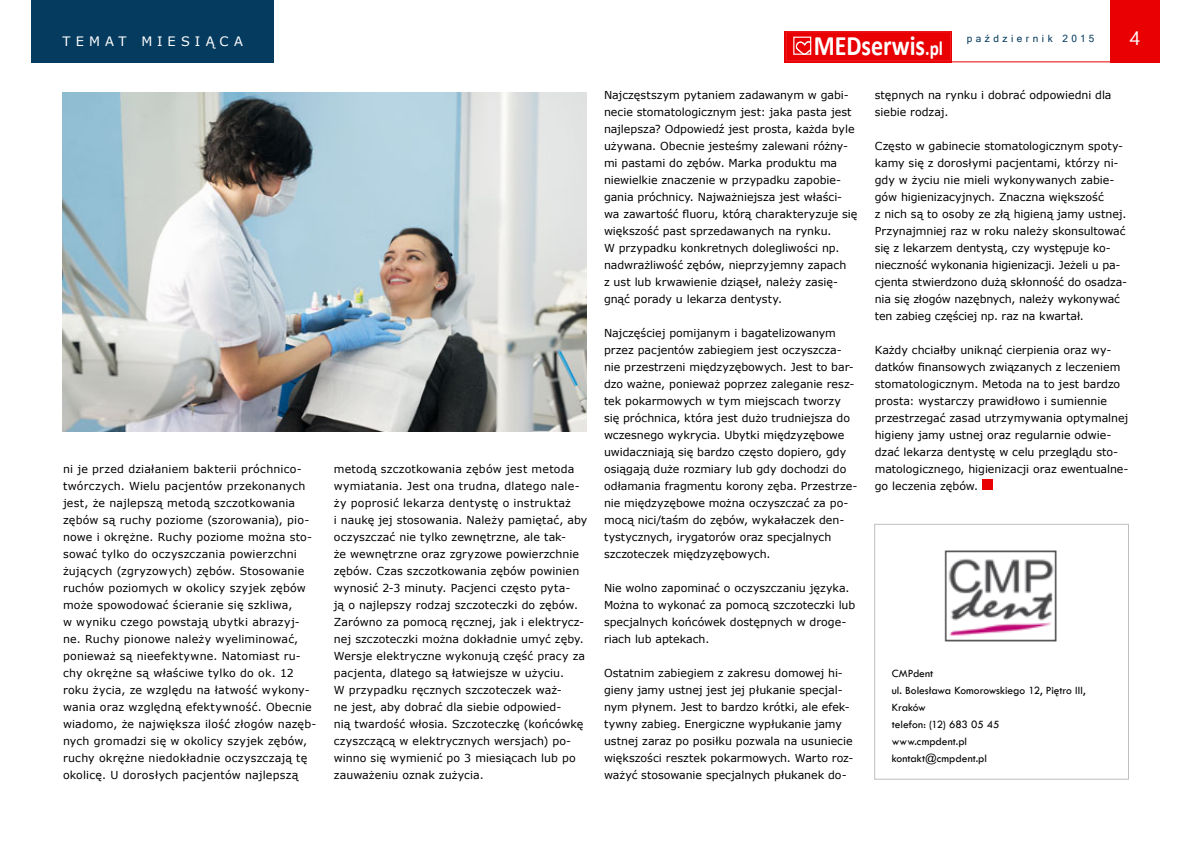
<style>
.page{position:relative;width:1191px;height:842px;background:#fff}
.page>*{position:absolute;margin:0;border:0;box-sizing:border-box;transform-origin:0 0}
.t1{font:700 28.3px "Calibri";color:#fff;scale:.85 1}
.t2{font:19.4px "Segoe UI";color:#fff}
.t3{font:13px "MS Reference Sans Serif";letter-spacing:.395em;color:#fff}
.t4{font:11.5px/17px "Tw Cen";letter-spacing:-.005em;color:#000}
.t5{font:11px/17px "MS Reference Sans Serif";letter-spacing:.005em;color:#000}
.t6{font:10px "Microsoft Sans Serif";letter-spacing:.35em;color:#053b5f}
.s1{font-size:20.2px}
</style>
<div class="page">
<div style="left:784px;top:31px;width:167px;height:31px;background:#e9060a"></div>
<div style="left:786px;top:32px;width:164px;height:29px;background:#e90003"></div>
<div style="left:786px;top:32px;width:164px;height:29px;border:1px solid #ed1d24"></div>
<div style="left:793px;top:37px;width:18px;height:18px;border:1px solid #fff"></div>
<svg style="left:795px;top:41px;width:17px;height:14px"></svg>
<div style="left:1110px;top:0;width:49px;height:62px;background:#e90003"></div>
<hr style="left:950px;top:61px;width:160px;height:1px;background:#e90003">
<div style="left:31px;top:0;width:243px;height:62px;background:#053b5f"></div>
<div style="left:982px;top:480px;width:10px;height:10px;background:#e90003"></div>
<div style="left:874px;top:524px;width:254px;height:255px;border:1px solid #bebec3"></div>
<img style="left:944px;top:550px;width:113px;height:92px">
<img style="left:62px;top:93px;width:525px;height:338px">
<p class="t3" style="left:62px;top:33px;width:182px">TEMAT MIESIĄCA</p>
<h2 class="t2" style="left:1129px;top:23px;width:12px">4</h2>
<p class="t6" style="left:966px;top:32px;width:129px">październik 2015</p>
<h1 class="t1" style="left:813px;top:27px;width:154px">MEDserwis<span class="s1">.pl</span></h1>
<p class="t5" style="left:63px;top:460px;width:255px">ni je przed działaniem bakterii próchnico&shy;twórczych. Wielu pacjentów przekonanych jest, że najlepszą metodą szczotkowania zębów są ruchy poziome (szorowania), pio&shy;nowe i okrężne. Ruchy poziome można sto&shy;sować tylko do oczyszczania powierzchni żujących (zgryzowych) zębów. Stosowanie ruchów poziomych w okolicy szyjek zębów może spowodować ścieranie się szkliwa,<br>w wyniku czego powstają ubytki abrazyj&shy;ne. Ruchy pionowe należy wyeliminować, ponieważ są nieefektywne. Natomiast ru&shy;chy okrężne są właściwe tylko do ok. 12 roku życia, ze względu na łatwość wykony&shy;wania oraz względną efektywność. Obecnie wiadomo, że największa ilość złogów nazęb&shy;nych gromadzi się w okolicy szyjek zębów, ruchy okrężne niedokładnie oczyszczają tę okolicę. U dorosłych pacjentów najlepszą</p>
<p class="t5" style="left:334px;top:460px;width:255px">metodą szczotkowania zębów jest metoda wymiatania. Jest ona trudna, dlatego nale&shy;ży poprosić lekarza dentystę o instruktaż<br>i naukę jej stosowania. Należy pamiętać, aby oczyszczać nie tylko zewnętrzne, ale tak-<br>że wewnętrzne oraz zgryzowe powierzchnie zębów. Czas szczotkowania zębów powinien wynosić 2-3 minuty. Pacjenci często pyta-<br>ją o najlepszy rodzaj szczoteczki do zębów.<br>Zarówno za pomocą ręcznej, jak i elektrycz&shy;nej szczoteczki można dokładnie umyć zęby.<br>Wersje elektryczne wykonują część pracy za pacjenta, dlatego są łatwiejsze w użyciu.<br>W przypadku ręcznych szczoteczek waż-<br>ne jest, aby dobrać dla siebie odpowied-<br>nią twardość włosia. Szczoteczkę (końcówkę czyszczącą w elektrycznych wersjach) po&shy;winno się wymienić po 3 miesiącach lub po zauważeniu oznak zużycia.</p>
<p class="t5" style="left:604px;top:86px;width:255px">Najczęstszym pytaniem zadawanym w gabi&shy;necie stomatologicznym jest: jaka pasta jest najlepsza? Odpowiedź jest prosta, każda byle używana. Obecnie jesteśmy zalewani różny&shy;mi pastami do zębów. Marka produktu ma niewielkie znaczenie w przypadku zapobie&shy;gania próchnicy. Najważniejsza jest właści&shy;wa zawartość fluoru, którą charakteryzuje się większość past sprzedawanych na rynku.<br>W przypadku konkretnych dolegliwości np. nadwrażliwość zębów, nieprzyjemny zapach<br>z ust lub krwawienie dziąseł, należy zasię&shy;gnąć porady u lekarza dentysty.</p>
<p class="t5" style="left:604px;top:324px;width:255px">Najczęściej pomijanym i bagatelizowanym przez pacjentów zabiegiem jest oczyszcza&shy;nie przestrzeni międzyzębowych. Jest to bar&shy;dzo ważne, ponieważ poprzez zaleganie resz&shy;tek pokarmowych w tym miejscach tworzy się próchnica, która jest dużo trudniejsza do wczesnego wykrycia. Ubytki międzyzębowe uwidaczniają się bardzo często dopiero, gdy osiągają duże rozmiary lub gdy dochodzi do odłamania fragmentu korony zęba. Przestrze&shy;nie międzyzębowe można oczyszczać za po&shy;mocą nici/taśm do zębów, wykałaczek den&shy;tystycznych, irygatorów oraz specjalnych szczoteczek międzyzębowych.</p>
<p class="t5" style="left:604px;top:579px;width:253px">Nie wolno zapominać o oczyszczaniu języka.<br>Można to wykonać za pomocą szczoteczki lub specjalnych końcówek dostępnych w droge&shy;riach lub aptekach.</p>
<p class="t5" style="left:604px;top:664px;width:251px">Ostatnim zabiegiem z zakresu domowej hi&shy;gieny jamy ustnej jest jej płukanie specjal&shy;nym płynem. Jest to bardzo krótki, ale efek&shy;tywny zabieg. Energiczne wypłukanie jamy ustnej zaraz po posiłku pozwala na usuniecie większości resztek pokarmowych. Warto roz&shy;ważyć stosowanie specjalnych płukanek do-</p>
<p class="t5" style="left:874px;top:86px;width:238px">stępnych na rynku i dobrać odpowiedni dla siebie rodzaj.</p>
<p class="t5" style="left:874px;top:137px;width:254px">Często w gabinecie stomatologicznym spoty&shy;kamy się z dorosłymi pacjentami, którzy ni&shy;gdy w życiu nie mieli wykonywanych zabie&shy;gów higienizacyjnych. Znaczna większość<br>z nich są to osoby ze złą higieną jamy ustnej.<br>Przynajmniej raz w roku należy skonsultować się z lekarzem dentystą, czy występuje ko&shy;nieczność wykonania higienizacji. Jeżeli u pa&shy;cjenta stwierdzono dużą skłonność do osadza&shy;nia się złogów nazębnych, należy wykonywać ten zabieg częściej np. raz na kwartał.</p>
<p class="t5" style="left:874px;top:341px;width:255px">Każdy chciałby uniknąć cierpienia oraz wy&shy;datków finansowych związanych z leczeniem stomatologicznym. Metoda na to jest bardzo prosta: wystarczy prawidłowo i sumiennie przestrzegać zasad utrzymywania optymalnej higieny jamy ustnej oraz regularnie odwie&shy;dzać lekarza dentystę w celu przeglądu sto&shy;matologicznego, higienizacji oraz ewentualne&shy;go leczenia zębów.</p>
<p class="t4" style="left:891px;top:665px;width:195px">CMPdent<br>ul. Bolesława Komorowskiego 12, Piętro III,<br>Kraków<br>telefon: (12) 683 05 45<br>www.cmpdent.pl<br>kontakt@cmpdent.pl</p>
</div>
